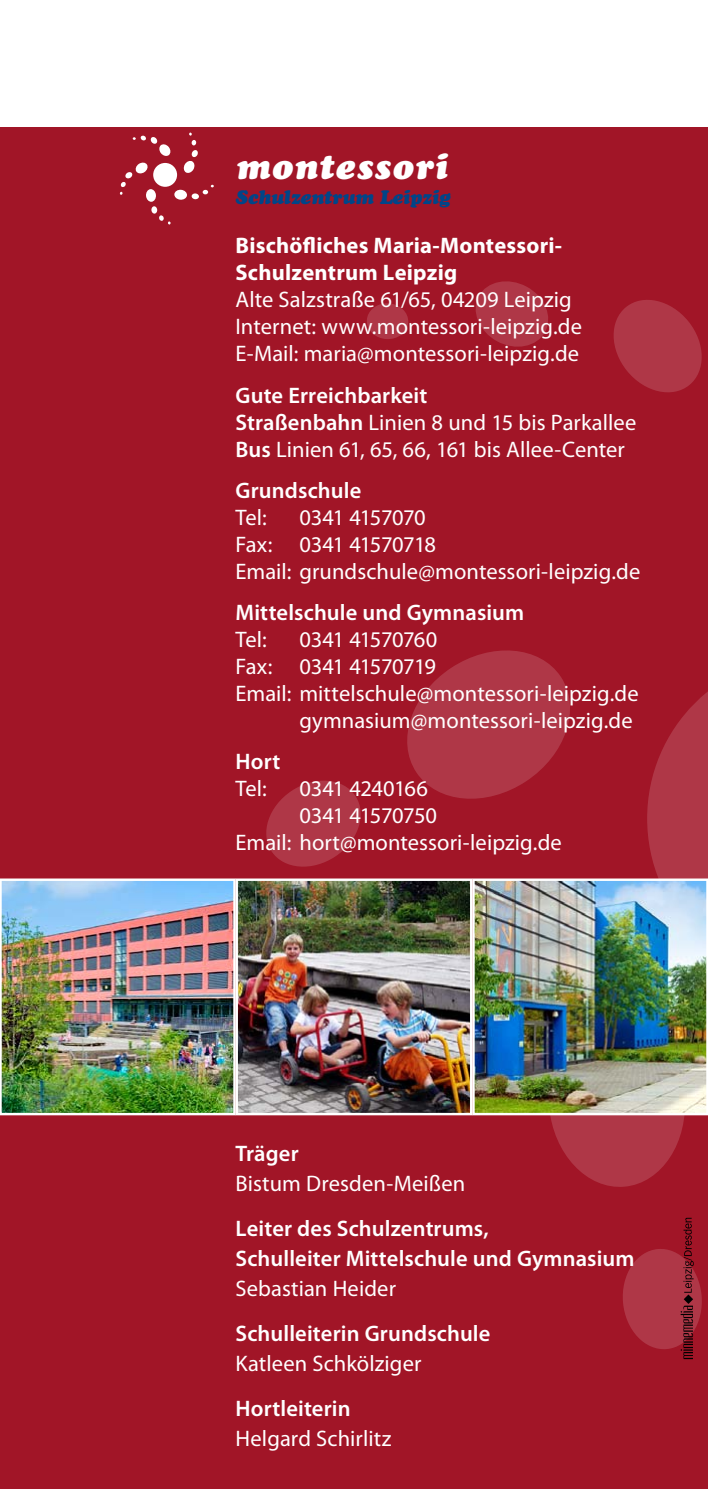
<style>
.page{position:relative;width:708px;height:1489px;background:#fff}
.page>*{position:absolute;margin:0;border:0;box-sizing:border-box;transform-origin:0 0}
.t1{font:italic 35.25px "Cooper Black Std";letter-spacing:.035em;color:#fff}
.t2{font:22.5px/27px "Myriad Pro";letter-spacing:.005em;color:#fff}
.t3{font:600 22.5px/30px "Myriad Pro";letter-spacing:.005em;color:#fff}
.t4{font:700 22.5px/27px "Myriad Pro";letter-spacing:.01em;color:#fff}
.t5{font:22.5px "Myriad Pro";letter-spacing:-.025em;color:#fff}
.t6{font:22.5px "Myriad Pro";letter-spacing:-.02em;color:#fff}
.t7{font:italic 19.25px "Cooper Black Std";letter-spacing:-.01em;color:#004588}
.s1{font-weight:600}
</style>
<div class="page">
<div style="left:0;top:128px;width:707px;height:1360px;background:#a11527"></div>
<svg style="left:647px;top:692px;width:60px;height:186px"></svg>
<svg style="left:544px;top:1115px;width:144px;height:72px"></svg>
<svg style="left:407px;top:650px;width:163px;height:149px"></svg>
<svg style="left:266px;top:780px;width:95px;height:87px"></svg>
<svg style="left:613px;top:300px;width:89px;height:93px"></svg>
<svg style="left:476px;top:281px;width:72px;height:66px"></svg>
<div style="left:366px;top:303px;width:42px;height:36px;background:#af3747;border-radius:50%"></div>
<div style="left:153px;top:163px;width:24px;height:24px;background:#fff;border-radius:50%"></div>
<div style="left:146px;top:189px;width:10px;height:13px;background:#fff;border-radius:50%"></div>
<div style="left:174px;top:189px;width:13px;height:11px;background:#fff;border-radius:50%"></div>
<div style="left:191px;top:193px;width:8px;height:6px;background:#fff;border-radius:50%"></div>
<div style="left:151px;top:206px;width:6px;height:8px;background:#fff;border-radius:50%"></div>
<svg style="left:183px;top:132px;width:15px;height:41px"></svg>
<svg style="left:202px;top:185px;width:12px;height:9px"></svg>
<svg style="left:120px;top:135px;width:51px;height:60px"></svg>
<svg style="left:159px;top:215px;width:12px;height:9px"></svg>
<svg style="left:623px;top:1217px;width:79px;height:141px"></svg>
<img style="left:475px;top:881px;width:229px;height:231px">
<div style="left:472px;top:878px;width:235px;height:237px;border:2px solid #fff"></div>
<img style="left:3px;top:881px;width:229px;height:231px">
<div style="left:0;top:878px;width:235px;height:237px;border:2px solid #fff"></div>
<img style="left:238px;top:881px;width:231px;height:231px">
<div style="left:235px;top:878px;width:237px;height:237px;border:2px solid #fff"></div>
<h1 class="t1" style="left:236px;top:144px;width:213px">montessori</h1>
<p class="t7" style="left:235px;top:185px;width:216px">Schulzentrum Leipzig</p>
<p class="t4" style="left:235px;top:232px;width:328px">Bischöfliches Maria-Montessori-<br>Schulzentrum Leipzig</p>
<p class="t2" style="left:235px;top:287px;width:348px">Alte Salzstraße 61/65, 04209 Leipzig<br>Internet: www.montessori-leipzig.de<br>E-Mail: maria@montessori-leipzig.de</p>
<p class="t2" style="left:235px;top:382px;width:402px"><span class="s1">Gute Erreichbarkeit<br>Straßenbahn</span> Linien 8 und 15 bis Parkallee<br><span class="s1">Bus</span> Linien 61, 65, 66, 161 bis Allee-Center</p>
<p class="t3" style="left:235px;top:475px;width:127px">Grundschule</p>
<p class="t2" style="left:235px;top:504px;width:33px">Tel:</p>
<p class="t2" style="left:235px;top:504px;width:406px;text-indent:64px">0341 4157070<br>Fax: 0341 41570718<br>Email: grundschule@montessori-leipzig.de</p>
<p class="t3" style="left:235px;top:598px;width:290px">Mittelschule und Gymnasium</p>
<p class="t2" style="left:235px;top:626px;width:33px">Tel:</p>
<p class="t6" style="left:299px;top:627px;width:139px">0341 41570760</p>
<p class="t5" style="left:235px;top:654px;width:202px">Fax: 0341 41570719</p>
<p class="t2" style="left:235px;top:680px;width:404px">Email: mittelschule@montessori-leipzig.de</p>
<p class="t2" style="left:299px;top:707px;width:334px">gymnasium@montessori-leipzig.de</p>
<p class="t3" style="left:235px;top:747px;width:46px">Hort</p>
<p class="t2" style="left:235px;top:775px;width:33px">Tel:</p>
<p class="t5" style="left:299px;top:776px;width:130px">0341 4240166</p>
<p class="t6" style="left:299px;top:803px;width:139px">0341 41570750</p>
<p class="t2" style="left:235px;top:829px;width:327px">Email: hort@montessori-leipzig.de</p>
<p class="t3" style="left:235px;top:1138px;width:65px">Träger</p>
<p class="t2" style="left:235px;top:1170px;width:231px">Bistum Dresden-Meißen</p>
<p class="t3" style="left:235px;top:1213px;width:400px">Leiter des Schulzentrums,<br>Schulleiter Mittelschule und Gymnasium</p>
<p class="t2" style="left:235px;top:1275px;width:162px">Sebastian Heider</p>
<p class="t3" style="left:235px;top:1318px;width:256px">Schulleiterin Grundschule</p>
<p class="t2" style="left:235px;top:1350px;width:187px">Katleen Schkölziger</p>
<p class="t3" style="left:235px;top:1393px;width:117px">Hortleiterin</p>
<p class="t2" style="left:235px;top:1425px;width:157px">Helgard Schirlitz</p>
</div>
